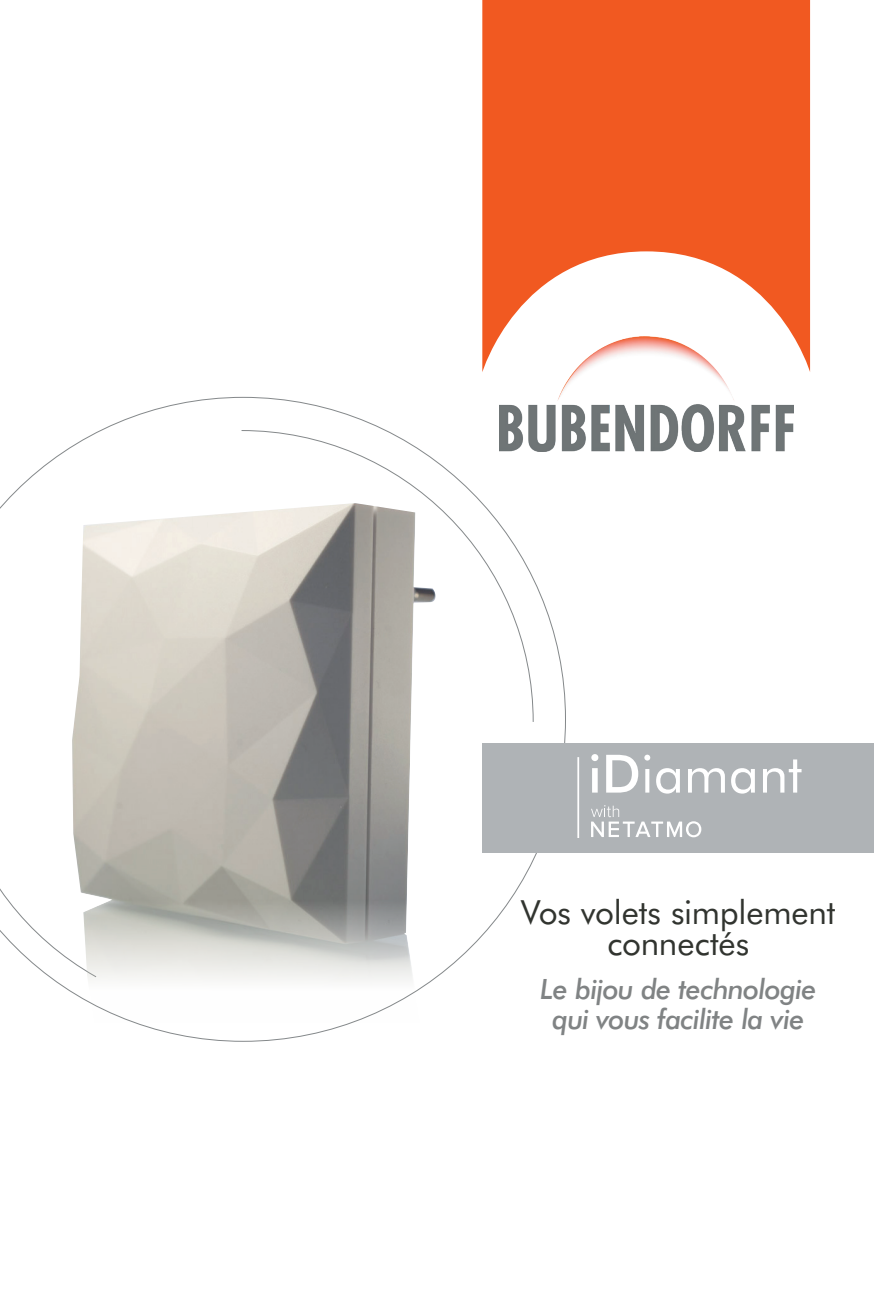
<style>
.page{position:relative;width:874px;height:1290px;background:#fff}
.page>*{position:absolute;margin:0;border:0;box-sizing:border-box;transform-origin:0 0}
.t1{font:52.85px "Futura BT";color:#fff}
.t2{font:33.25px/31.2px "Futura BT";letter-spacing:-.005em;color:#31342f;text-align:center}
.t3{font:italic 500 28px "Futura BT";letter-spacing:-.03em;color:#808384}
.s1{font-weight:500}
</style>
<div class="page">
<svg style="left:0;top:397px;width:565px;height:645px"></svg>
<svg style="left:240px;top:430px;width:294px;height:293px"></svg>
<svg style="left:0;top:578px;width:72px;height:400px"></svg>
<svg style="left:482px;top:0;width:327px;height:372px;fill:#f15921"></svg>
<img style="left:499px;top:336px;width:294px;height:115px">
<img style="left:72px;top:503px;width:363px;height:520px">
<div style="left:482px;top:744px;width:391px;height:109px;background:#afb3b6"></div>
<hr style="left:577px;top:757px;width:2px;height:81px;background:#fff">
<svg style="left:591px;top:805px;width:110px;height:32px"></svg>
<p class="t1" style="left:587px;top:742px;width:215px"><span class="s1">iD</span>iamant</p>
<p class="t2" style="left:521px;top:896px;width:316px">Vos volets simplement connectés</p>
<p class="t3" style="left:540px;top:972px;width:277px">Le bijou de technologie</p>
<p class="t3" style="left:552px;top:1002px;width:253px">qui vous facilite la vie</p>
</div>
